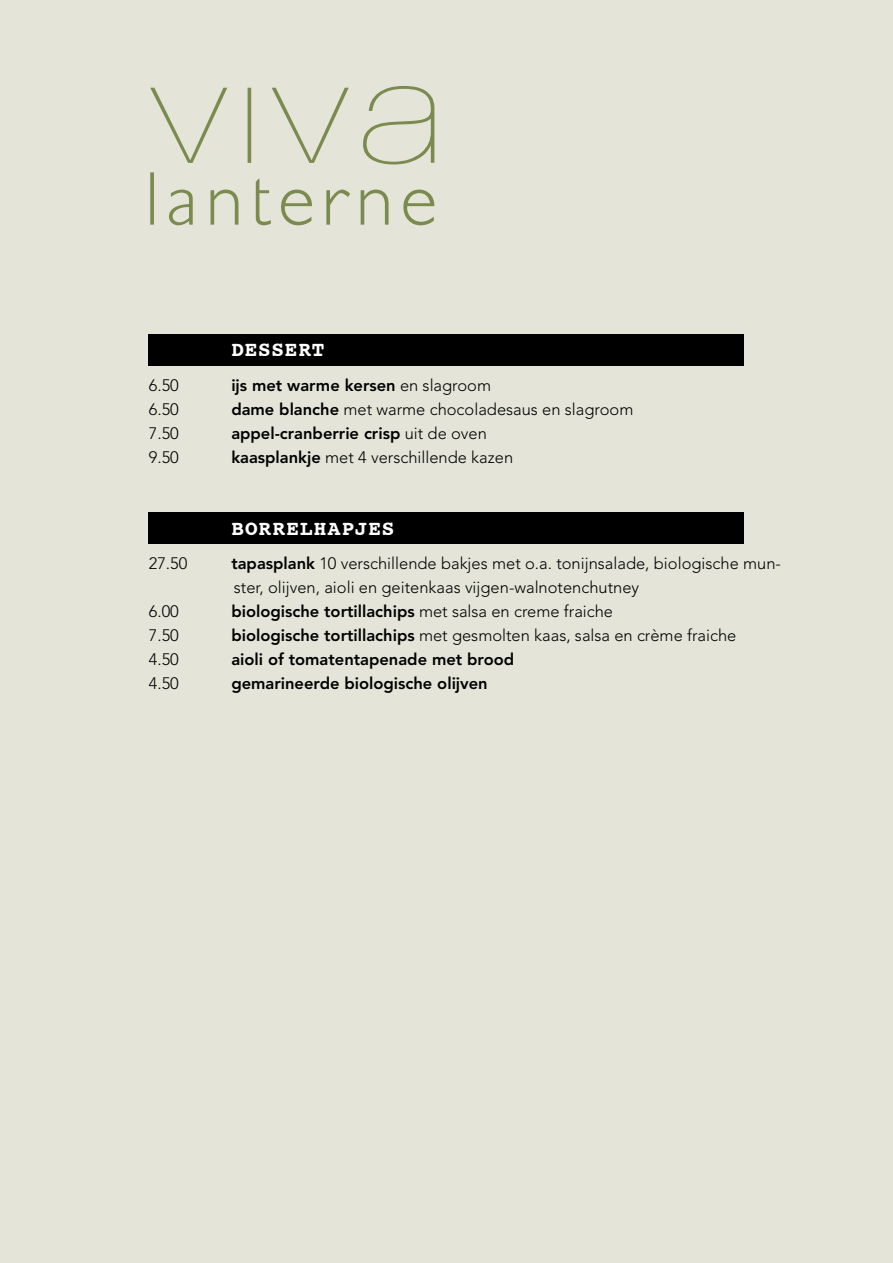
<style>
.page{position:relative;width:893px;height:1263px;background:#e4e5d8}
.page>*{position:absolute;margin:0;border:0;box-sizing:border-box;transform-origin:0 0}
.t1{font:700 21px "Courier";letter-spacing:.045em;color:#fff}
.t2{font:300 16.5px/24px "Avenir";color:#000}
.t3{font:800 16.5px "Avenir";color:#000}
.s1{font-weight:300}
.s2{font-weight:800}
</style>
<div class="page">
<svg style="left:150px;top:86px;width:284px;height:78px"></svg>
<svg style="left:150px;top:172px;width:284px;height:53px"></svg>
<div style="left:149px;top:334px;width:595px;height:32px;background:#000"></div>
<div style="left:149px;top:512px;width:595px;height:32px;background:#000"></div>
<p class="t1" style="left:231px;top:333px;width:95px">dessert</p>
<p class="t2" style="left:149px;top:373px;width:32px">6.50</p>
<p class="t3" style="left:231px;top:375px;width:261px">ijs met warme kersen <span class="s1">en slagroom</span></p>
<p class="t2" style="left:149px;top:397px;width:32px">6.50</p>
<p class="t2" style="left:231px;top:397px;width:404px"><span class="s2">dame blanche</span> met warme chocoladesaus en slagroom</p>
<p class="t2" style="left:149px;top:421px;width:32px">7.50</p>
<p class="t3" style="left:231px;top:423px;width:257px">appel-cranberrie crisp <span class="s1">uit de oven</span></p>
<p class="t2" style="left:149px;top:445px;width:32px">9.50</p>
<p class="t2" style="left:231px;top:445px;width:283px"><span class="s2">kaasplankje</span> met 4 verschillende kazen</p>
<p class="t1" style="left:231px;top:511px;width:165px">borrelhapjes</p>
<p class="t2" style="left:149px;top:552px;width:40px">27.50</p>
<p class="t2" style="left:231px;top:552px;width:551px"><span class="s2">tapasplank</span> 10 verschillende bakjes met o.a. tonijnsalade, biologische mun&shy;ster, olijven, aioli en geitenkaas vijgen-walnotenchutney</p>
<p class="t2" style="left:149px;top:600px;width:32px">6.00</p>
<p class="t3" style="left:231px;top:602px;width:383px">biologische tortillachips <span class="s1">met salsa en creme fraiche</span></p>
<p class="t2" style="left:149px;top:624px;width:32px">7.50</p>
<p class="t2" style="left:231px;top:624px;width:506px"><span class="s2">biologische tortillachips</span> met gesmolten kaas, salsa en crème fraiche</p>
<p class="t2" style="left:149px;top:648px;width:32px">4.50</p>
<p class="t3" style="left:231px;top:650px;width:284px">aioli of tomatentapenade met brood</p>
<p class="t2" style="left:149px;top:672px;width:32px">4.50</p>
<p class="t3" style="left:231px;top:674px;width:258px">gemarineerde biologische olijven</p>
</div>
